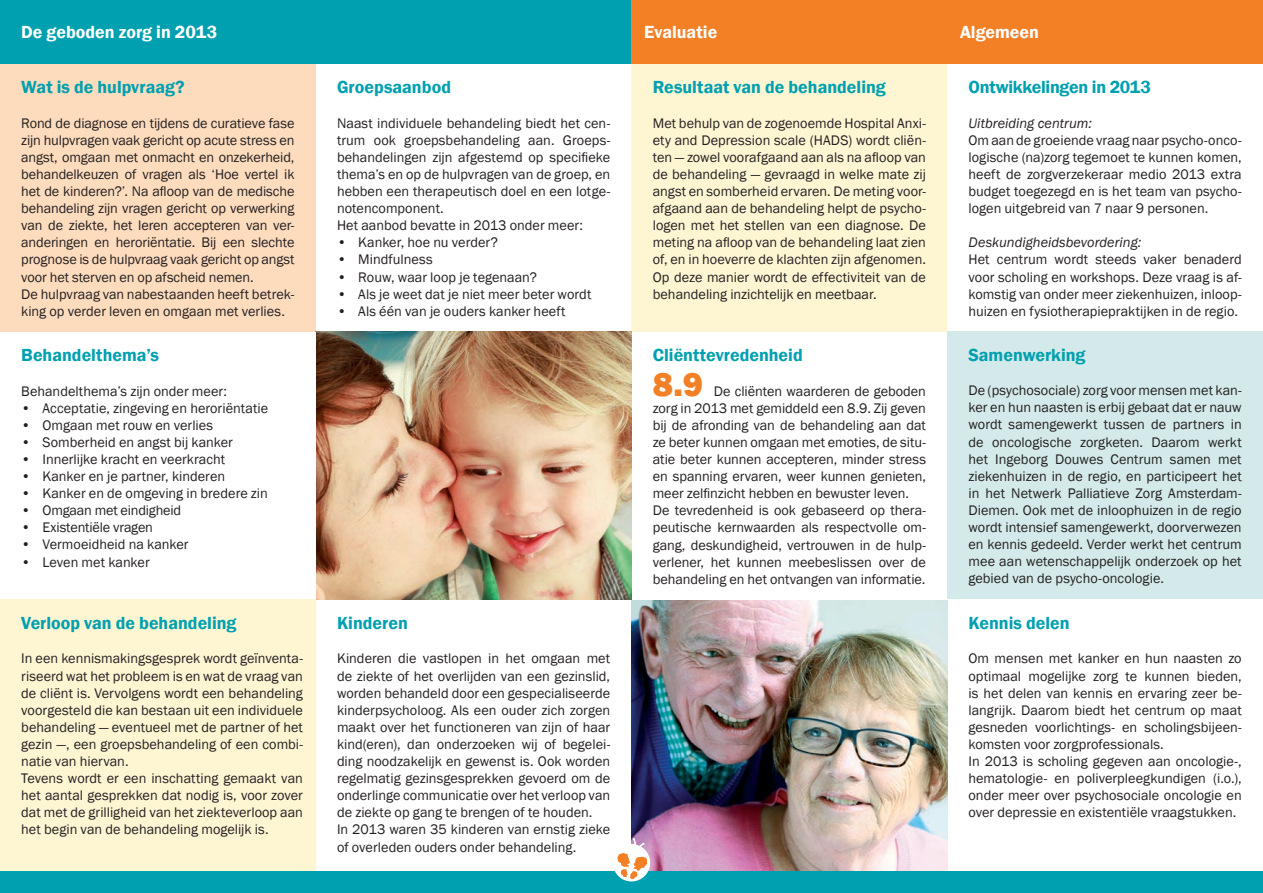
<style>
.page{position:relative;width:1263px;height:893px;background:#fff}
.page>*{position:absolute;margin:0;border:0;box-sizing:border-box;transform-origin:0 0}
.t1{font:800 34.5px "Franklin Gothic";color:#f48026}
.t2{font:600 18px "Franklin Gothic";color:#00a0b0}
.t3{font:600 18px "Franklin Gothic";color:#fff}
.t4{font:14.25px/17.1px "Franklin Gothic";color:#231f20}
.t5{font:italic 14.25px "Franklin Gothic";color:#231f20}
</style>
<div class="page">
<div style="left:947px;top:331px;width:316px;height:268px;background:#d4e9e9"></div>
<div style="left:0;top:64px;width:316px;height:268px;background:#fddbbd"></div>
<div style="left:631px;top:64px;width:316px;height:268px;background:#fef5d3"></div>
<img style="left:316px;top:332px;width:315px;height:268px">
<div style="left:0;top:600px;width:316px;height:293px;background:#fef5d3"></div>
<div style="left:0;top:0;width:631px;height:64px;background:#00a0b0"></div>
<div style="left:631px;top:0;width:632px;height:64px;background:#f48026"></div>
<img style="left:631px;top:600px;width:316px;height:272px">
<div style="left:0;top:872px;width:1263px;height:21px;background:#00a0b0"></div>
<div style="left:613px;top:844px;width:37px;height:37px;background:#fff;border-radius:50%"></div>
<svg style="left:617px;top:838px;width:31px;height:42px"></svg>
<p class="t3" style="left:21px;top:21px;width:197px">De geboden zorg in 2013</p>
<p class="t3" style="left:644px;top:21px;width:75px">Evaluatie</p>
<p class="t3" style="left:960px;top:21px;width:81px">Algemeen</p>
<p class="t2" style="left:653px;top:76px;width:235px">Resultaat van de behandeling</p>
<p class="t4" style="left:653px;top:115px;width:275px;text-align:justify">Met behulp van de zogenoemde Hospital Anxi&shy;ety and Depression scale (HADS) wordt cliën&shy;ten — zowel voorafgaand aan als na afloop van de behandeling — gevraagd in welke mate zij angst en somberheid ervaren. De meting voor&shy;afgaand aan de behandeling helpt de psycho&shy;logen met het stellen van een diagnose. De meting na afloop van de behandeling laat zien of, en in hoeverre de klachten zijn afgenomen.<br>Op deze manier wordt de effectiviteit van de behandeling inzichtelijk en meetbaar.</p>
<p class="t2" style="left:21px;top:76px;width:165px">Wat is de hulpvraag?</p>
<p class="t4" style="left:21px;top:115px;width:275px">Rond de diagnose en tijdens de curatieve fase zijn hulpvragen vaak gericht op acute stress en angst, omgaan met onmacht en onzekerheid, behandelkeuzen of vragen als ‘Hoe vertel ik het de kinderen?’. Na afloop van de medische behandeling zijn vragen gericht op verwerking van de ziekte, het leren accepteren van ver&shy;anderingen en heroriëntatie. Bij een slechte prognose is de hulpvraag vaak gericht op angst voor het sterven en op afscheid nemen.<br>De hulpvraag van nabestaanden heeft betrek&shy;king op verder leven en omgaan met verlies.</p>
<p class="t2" style="left:968px;top:76px;width:184px">Ontwikkelingen in 2013</p>
<p class="t5" style="left:968px;top:114px;width:125px">Uitbreiding centrum:</p>
<p class="t4" style="left:968px;top:132px;width:275px;text-align:justify">Om aan de groeiende vraag naar psycho-onco&shy;logische (na)zorg tegemoet te kunnen komen, heeft de zorgverzekeraar medio 2013 extra budget toegezegd en is het team van psycho&shy;logen uitgebreid van 7 naar 9 personen.</p>
<p class="t5" style="left:968px;top:234px;width:175px">Deskundigheidsbevordering:</p>
<p class="t4" style="left:968px;top:251px;width:275px;text-align:justify">Het centrum wordt steeds vaker benaderd voor scholing en workshops. Deze vraag is af&shy;komstig van onder meer ziekenhuizen, inloop&shy;huizen en fysiotherapiepraktijken in de regio.</p>
<p class="t2" style="left:337px;top:76px;width:116px">Groepsaanbod</p>
<p class="t4" style="left:337px;top:115px;width:275px">Naast individuele behandeling biedt het cen&shy;trum ook groepsbehandeling aan. Groeps&shy;behandelingen zijn afgestemd op specifieke thema’s en op de hulpvragen van de groep, en hebben een therapeutisch doel en een lotge&shy;notencomponent.<br>Het aanbod bevatte in 2013 onder meer:</p>
<p class="t4" style="left:337px;top:234px;width:162px">• Kanker, hoe nu verder?</p>
<p class="t4" style="left:337px;top:251px;width:97px">• Mindfulness</p>
<p class="t4" style="left:337px;top:269px;width:201px">• Rouw, waar loop je tegenaan?</p>
<p class="t4" style="left:337px;top:286px;width:256px">• Als je weet dat je niet meer beter wordt</p>
<p class="t4" style="left:337px;top:303px;width:230px">• Als één van je ouders kanker heeft</p>
<p class="t2" style="left:21px;top:344px;width:139px">Behandelthema’s</p>
<p class="t4" style="left:21px;top:382px;width:207px">Behandelthema’s zijn onder meer:</p>
<p class="t4" style="left:21px;top:400px;width:249px">• Acceptatie, zingeving en heroriëntatie</p>
<p class="t4" style="left:21px;top:417px;width:193px">• Omgaan met rouw en verlies</p>
<p class="t4" style="left:21px;top:434px;width:213px">• Somberheid en angst bij kanker</p>
<p class="t4" style="left:21px;top:451px;width:206px">• Innerlijke kracht en veerkracht</p>
<p class="t4" style="left:21px;top:468px;width:205px">• Kanker en je partner, kinderen</p>
<p class="t4" style="left:21px;top:485px;width:248px">• Kanker en de omgeving in bredere zin</p>
<p class="t4" style="left:21px;top:502px;width:161px">• Omgaan met eindigheid</p>
<p class="t4" style="left:21px;top:519px;width:133px">• Existentiële vragen</p>
<p class="t4" style="left:21px;top:536px;width:169px">• Vermoeidheid na kanker</p>
<p class="t4" style="left:21px;top:553px;width:130px">• Leven met kanker</p>
<p class="t2" style="left:21px;top:612px;width:217px">Verloop van de behandeling</p>
<p class="t4" style="left:21px;top:650px;width:283px">In een kennismakingsgesprek wordt geïnventa&shy;riseerd wat het probleem is en wat de vraag van de cliënt is. Vervolgens wordt een behandeling voorgesteld die kan bestaan uit een individuele behandeling — eventueel met de partner of het gezin —, een groepsbehandeling of een combi&shy;natie van hiervan.<br>Tevens wordt er een inschatting gemaakt van het aantal gesprekken dat nodig is, voor zover dat met de grilligheid van het ziekteverloop aan het begin van de behandeling mogelijk is.</p>
<p class="t2" style="left:337px;top:612px;width:72px">Kinderen</p>
<p class="t4" style="left:337px;top:650px;width:275px">Kinderen die vastlopen in het omgaan met de ziekte of het overlijden van een gezinslid, worden behandeld door een gespecialiseerde kinderpsycholoog. Als een ouder zich zorgen maakt over het functioneren van zijn of haar kind(eren), dan onderzoeken wij of begelei&shy;ding noodzakelijk en gewenst is. Ook worden regelmatig gezinsgesprekken gevoerd om de onderlinge communicatie over het verloop van de ziekte op gang te brengen of te houden.<br>In 2013 waren 35 kinderen van ernstig zieke of overleden ouders onder behandeling.</p>
<p class="t2" style="left:653px;top:344px;width:151px">Cliënttevredenheid</p>
<h1 class="t1" style="left:653px;top:362px;width:52px">8.9</h1>
<p class="t4" style="left:653px;top:383px;width:275px;text-indent:61px">De cliënten waarderen de geboden zorg in 2013 met gemiddeld een 8.9. Zij geven bij de afronding van de behandeling aan dat ze beter kunnen omgaan met emoties, de situ&shy;atie beter kunnen accepteren, minder stress en spanning ervaren, weer kunnen genieten, meer zelfinzicht hebben en bewuster leven.<br>De tevredenheid is ook gebaseerd op thera&shy;peutische kernwaarden als respectvolle om&shy;gang, deskundigheid, vertrouwen in de hulp&shy;verlener, het kunnen meebeslissen over de behandeling en het ontvangen van informatie.</p>
<p class="t2" style="left:968px;top:344px;width:119px">Samenwerking</p>
<p class="t4" style="left:968px;top:382px;width:275px;text-align:justify">De (psychosociale) zorg voor mensen met kan&shy;ker en hun naasten is erbij gebaat dat er nauw wordt samengewerkt tussen de partners in de oncologische zorgketen. Daarom werkt het Ingeborg Douwes Centrum samen met ziekenhuizen in de regio, en participeert het in het Netwerk Palliatieve Zorg Amsterdam-Diemen. Ook met de inloophuizen in de regio wordt intensief samengewerkt, doorverwezen en kennis gedeeld. Verder werkt het centrum mee aan wetenschappelijk onderzoek op het gebied van de psycho-oncologie.</p>
<p class="t2" style="left:968px;top:612px;width:103px">Kennis delen</p>
<p class="t4" style="left:968px;top:650px;width:275px">Om mensen met kanker en hun naasten zo optimaal mogelijke zorg te kunnen bieden, is het delen van kennis en ervaring zeer be&shy;langrijk. Daarom biedt het centrum op maat gesneden voorlichtings- en scholingsbijeen&shy;komsten voor zorgprofessionals.<br>In 2013 is scholing gegeven aan oncologie-, hematologie- en poliverpleegkundigen (i.o.), onder meer over psychosociale oncologie en over depressie en existentiële vraagstukken.</p>
</div>
